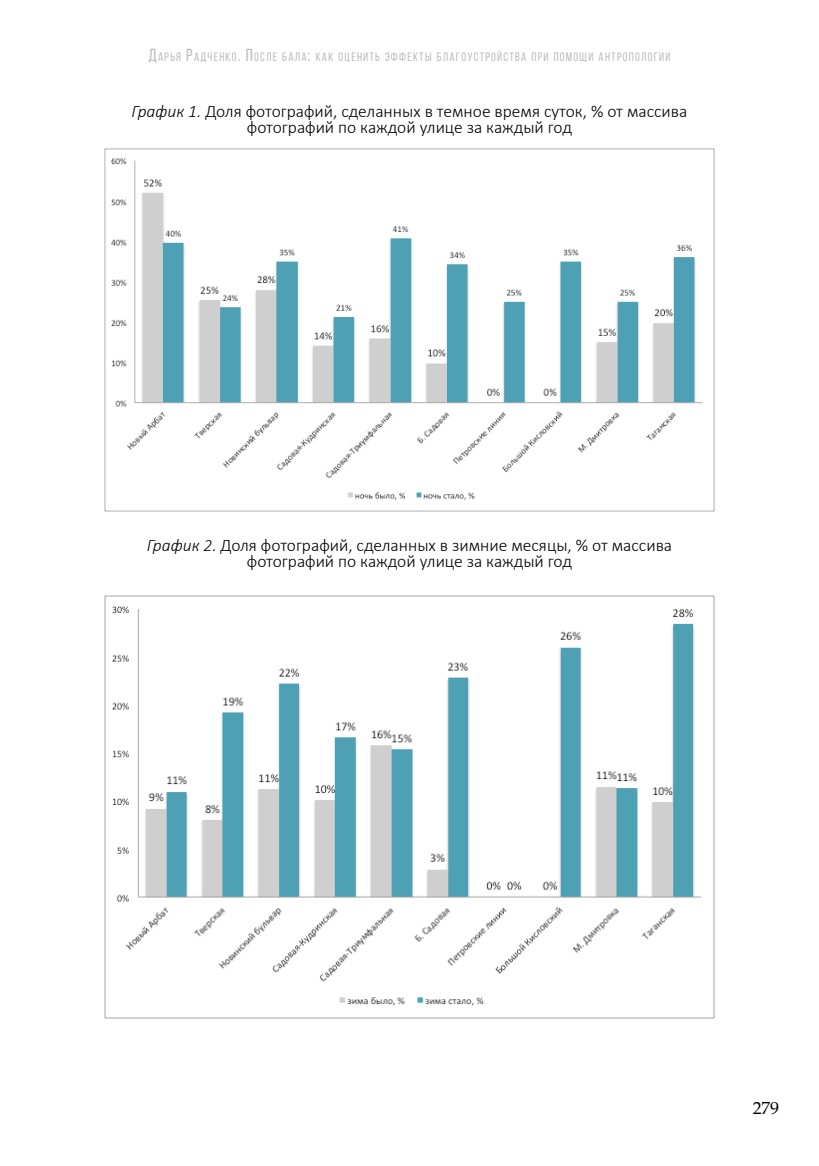
<style>
.page{position:relative;width:819px;height:1166px;background:#fff}
.page>*{position:absolute;margin:0;border:0;box-sizing:border-box;transform-origin:0 0}
.t1{font:300 17.5px/15.8px "Calibri";color:#000;text-align:center}
.t2{font:17.5px "Book Antiqua";color:#000}
.t3{font:12.25px "Bebas Neue";letter-spacing:.1em;color:#bcbec0}
.s1{font-size:17.5px}
.s2{font-style:italic}
</style>
<div class="page">
<img style="left:104px;top:149px;width:610px;height:363px">
<img style="left:104px;top:595px;width:610px;height:424px">
<p class="t3" style="left:148px;top:50px;width:523px"><span class="s1">Д</span>арья <span class="s1">Р</span>адченко<span class="s1">. П</span>осле бала<span class="s1">:</span> как оценить эффекты благоустройства при помощи антропологии</p>
<p class="t1" style="left:131px;top:103px;width:557px"><span class="s2">График 1.</span> Доля фотографий, сделанных в темное время суток, % от массива фотографий по каждой улице за каждый год</p>
<p class="t1" style="left:147px;top:537px;width:527px"><span class="s2">График 2.</span> Доля фотографий, сделанных в зимние месяцы, % от массива фотографий по каждой улице за каждый год</p>
<p class="t2" style="left:752px;top:1096px;width:28px">279</p>
</div>
